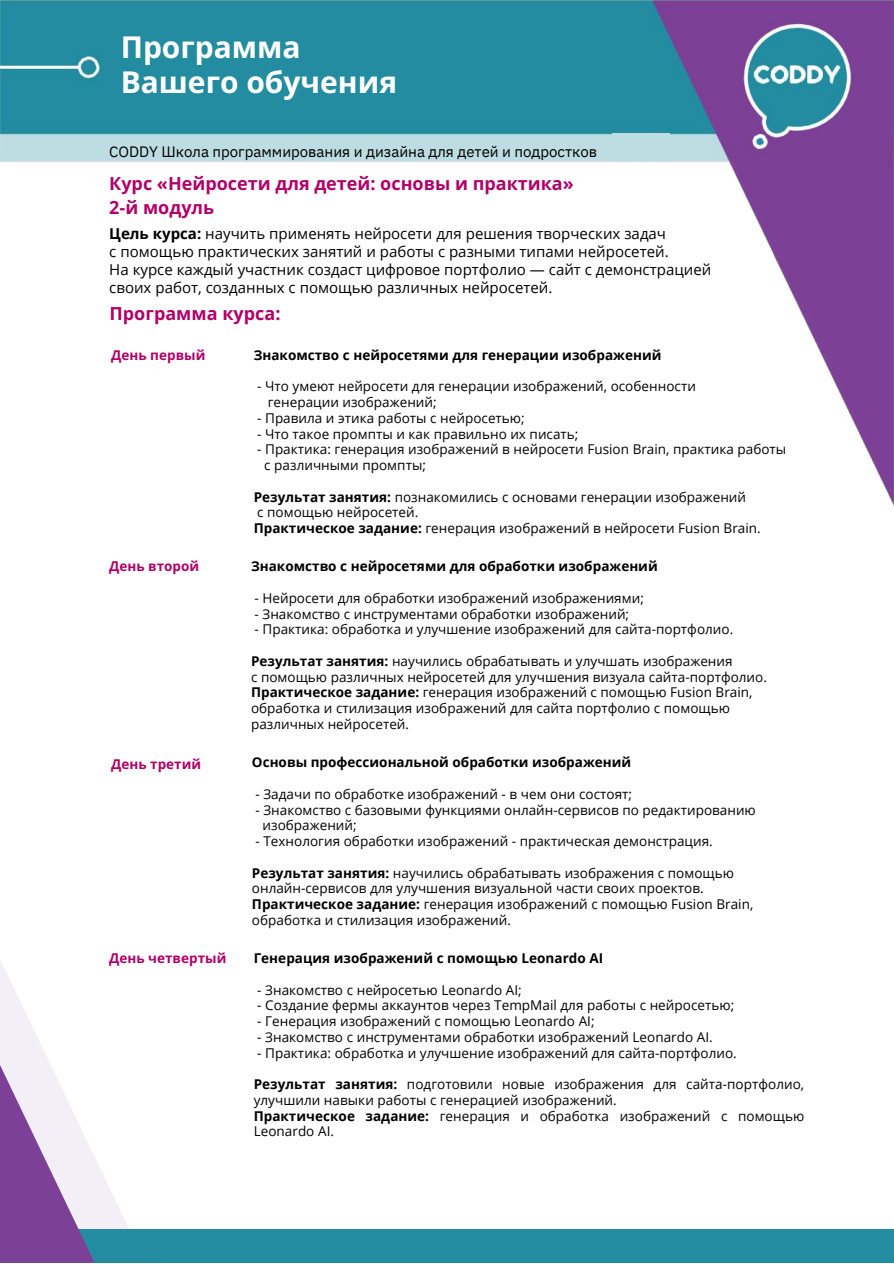
<style>
.page{position:relative;width:894px;height:1264px;background:#fff}
.page>*{position:absolute;margin:0;border:0;box-sizing:border-box;transform-origin:0 0}
.t1{font:700 30px/34.8px "Open Sans";color:#fff}
.t2{font:700 18px/24.8px "Open Sans";color:#b10069}
.t3{font:15px/18px "Open Sans";color:#000}
.t4{font:15px "IBM Plex Sans";color:#000}
.t5{font:13.5px/15.8px "Open Sans";letter-spacing:.005em;color:#000}
.t6{font:700 13.5px "Open Sans";color:#000}
.t7{font:700 13.5px "Open Sans";color:#b10069}
.s1{font-weight:700}
</style>
<div class="page">
<div style="left:0;top:1229px;width:893px;height:32px;background:#248ca1"></div>
<svg style="left:0;top:960px;width:146px;height:303px"></svg>
<img style="left:0;top:0;width:893px;height:504px">
<img style="left:612px;top:134px;width:57px;height:26px">
<h1 class="t1" style="left:121px;top:29px;width:278px">Программа<br>Вашего обучения</h1>
<p class="t4" style="left:109px;top:142px;width:489px">CODDY Школа программирования и дизайна для детей и подростков</p>
<h2 class="t2" style="left:109px;top:170px;width:466px">Курс «Нейросети для детей: основы и практика»<br>2-й модуль</h2>
<p class="t3" style="left:109px;top:224px;width:603px"><span class="s1">Цель курса:</span> научить применять нейросети для решения творческих задач<br>с помощью практических занятий и работы с разными типами нейросетей.<br>На курсе каждый участник создаст цифровое портфолио — сайт с демонстрацией своих работ, созданных с помощью различных нейросетей.</p>
<h2 class="t2" style="left:109px;top:301px;width:173px">Программа курса:</h2>
<p class="t7" style="left:111px;top:346px;width:96px">День первый</p>
<p class="t7" style="left:109px;top:556px;width:92px">День второй</p>
<p class="t7" style="left:111px;top:754px;width:92px">День третий</p>
<p class="t6" style="left:253px;top:345px;width:409px">Знакомство с нейросетями для генерации изображений</p>
<p class="t5" style="left:268px;top:378px;width:429px;text-indent:-11px">- Что умеют нейросети для генерации изображений, особенности генерации изображений;</p>
<p class="t5" style="left:257px;top:410px;width:269px">- Правила и этика работы с нейросетью;</p>
<p class="t5" style="left:257px;top:425px;width:323px">- Что такое промпты и как правильно их писать;</p>
<p class="t5" style="left:264px;top:441px;width:523px;text-indent:-7px">- Практика: генерация изображений в нейросети Fusion Brain, практика работы с различными промпты;</p>
<p class="t5" style="left:253px;top:488px;width:508px"><span class="s1">Результат занятия:</span> познакомились с основами генерации изображений<br>с помощью нейросетей.<br><span class="s1">Практическое задание:</span> генерация изображений в нейросети Fusion Brain.</p>
<p class="t6" style="left:251px;top:557px;width:408px">Знакомство с нейросетями для обработки изображений</p>
<p class="t5" style="left:254px;top:590px;width:391px">- Нейросети для обработки изображений изображениями;</p>
<p class="t5" style="left:254px;top:605px;width:376px">- Знакомство с инструментами обработки изображений;</p>
<p class="t5" style="left:254px;top:621px;width:480px">- Практика: обработка и улучшение изображений для сайта-портфолио.</p>
<p class="t5" style="left:251px;top:653px;width:517px"><span class="s1">Результат занятия:</span> научились обрабатывать и улучшать изображения<br>с помощью различных нейросетей для улучшения визуала сайта-портфолио.<br><span class="s1">Практическое задание:</span> генерация изображений с помощью Fusion Brain, обработка и стилизация изображений для сайта портфолио с помощью различных нейросетей.</p>
<p class="t6" style="left:252px;top:752px;width:381px">Основы профессиональной обработки изображений</p>
<p class="t5" style="left:255px;top:785px;width:378px">- Задачи по обработке изображений - в чем они состоят;</p>
<p class="t5" style="left:262px;top:801px;width:494px;text-indent:-7px">- Знакомство с базовыми функциями онлайн-сервисов по редактированию изображений;</p>
<p class="t5" style="left:255px;top:833px;width:458px">- Технология обработки изображений - практическая демонстрация.</p>
<p class="t5" style="left:252px;top:864px;width:503px"><span class="s1">Результат занятия:</span> научились обрабатывать изображения с помощью онлайн-сервисов для улучшения визуальной части своих проектов.<br><span class="s1">Практическое задание:</span> генерация изображений с помощью Fusion Brain, обработка и стилизация изображений.</p>
<p class="t7" style="left:109px;top:948px;width:119px">День четвертый</p>
<p class="t6" style="left:253px;top:948px;width:351px">Генерация изображений с помощью Leonardo AI</p>
<p class="t5" style="left:257px;top:981px;width:266px">- Знакомство с нейросетью Leonardo AI;</p>
<p class="t5" style="left:257px;top:997px;width:478px">- Создание фермы аккаунтов через TempMail для работы с нейросетью;</p>
<p class="t5" style="left:257px;top:1013px;width:339px">- Генерация изображений с помощью Leonardo AI;</p>
<p class="t5" style="left:257px;top:1028px;width:457px">- Знакомство с инструментами обработки изображений Leonardo AI.</p>
<p class="t5" style="left:257px;top:1044px;width:481px">- Практика: обработка и улучшение изображений для сайта-портфолио.</p>
<p class="t5" style="left:253px;top:1076px;width:552px"><span class="s1">Результат занятия:</span> подготовили новые изображения для сайта-портфолио, улучшили навыки работы с генерацией изображений.<br><span class="s1">Практическое задание:</span> генерация и обработка изображений с помощью Leonardo AI.</p>
</div>
